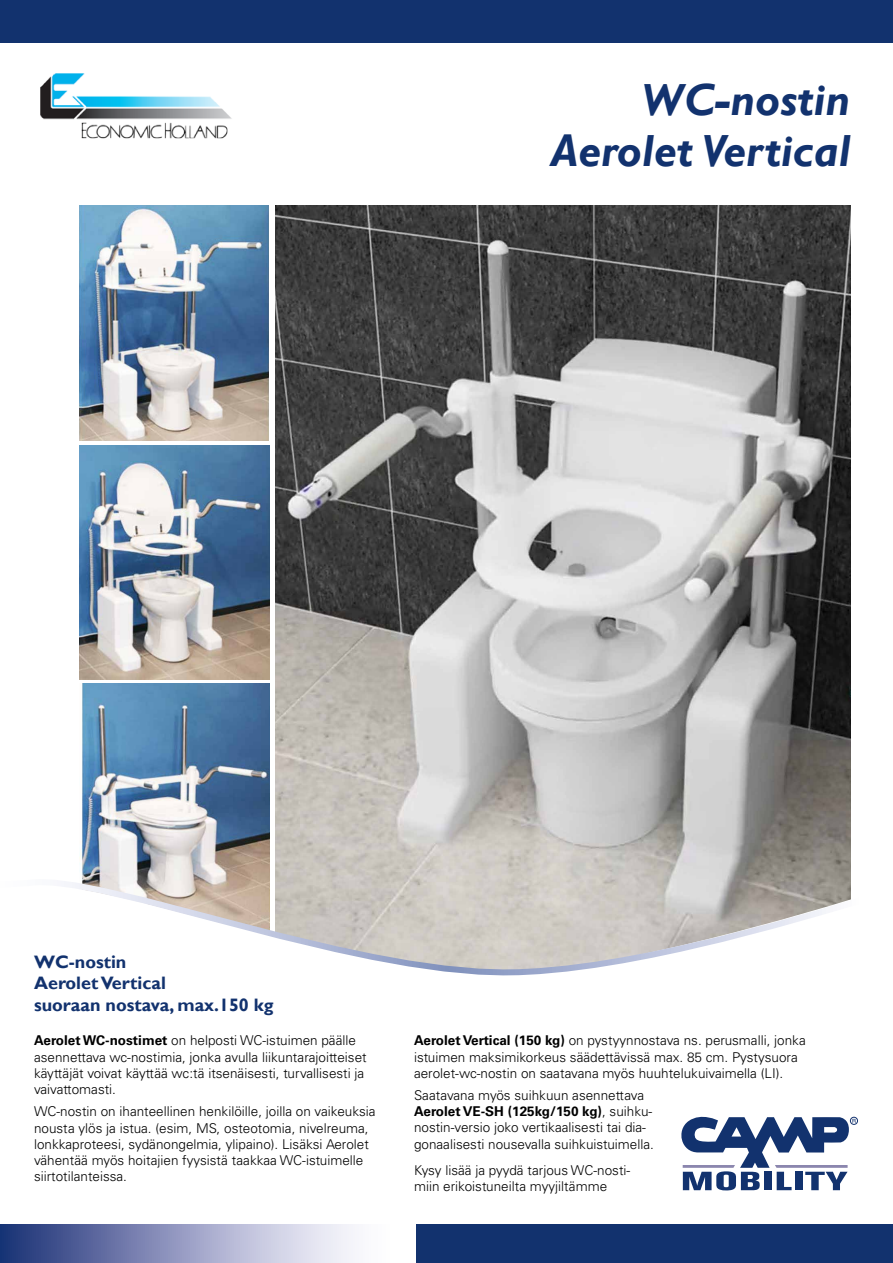
<style>
.page{position:relative;width:893px;height:1263px;background:#fff}
.page>*{position:absolute;margin:0;border:0;box-sizing:border-box;transform-origin:0 0}
.t1{font:italic 700 45px/51px "Gill Sans";color:#12326e;text-align:right}
.t2{font:700 18px/21.6px "Gill Sans";color:#12326e}
.t3{font:300 13.5px/16.2px "Univers LT Std";color:#000}
.s1{font-weight:700}
</style>
<div class="page">
<img style="left:276px;top:205px;width:574px;height:666px">
<img style="left:80px;top:446px;width:189px;height:234px">
<img style="left:80px;top:205px;width:189px;height:235px">
<img style="left:80px;top:684px;width:189px;height:187px">
<svg style="left:0;top:1225px;width:417px;height:38px"></svg>
<div style="left:850px;top:1117px;width:8px;height:8px;border:1px solid #12326e;border-radius:50%"></div>
<svg style="left:681px;top:1116px;width:175px;height:74px"></svg>
<div style="left:417px;top:1225px;width:476px;height:38px;background:#12326e"></div>
<div style="left:0;top:0;width:893px;height:43px;background:#12326e"></div>
<svg style="left:64px;top:871px;width:787px;height:105px"></svg>
<img style="left:40px;top:73px;width:192px;height:66px">
<h1 class="t1" style="left:550px;top:75px;width:302px">WC-nostin<br>Aerolet Vertical</h1>
<h2 class="t2" style="left:34px;top:951px;width:241px">WC-nostin<br>Aerolet Vertical<br>suoraan nostava, max.150 kg</h2>
<p class="t3" style="left:34px;top:1032px;width:334px"><span class="s1">Aerolet WC-nostimet</span> on helposti WC-istuimen päälle asennettava wc-nostimia, jonka avulla liikuntarajoitteiset käyttäjät voivat käyttää wc:tä itsenäisesti, turvallisesti ja vaivattomasti.</p>
<p class="t3" style="left:34px;top:1103px;width:343px">WC-nostin on ihanteellinen henkilöille, joilla on vaikeuksia nousta ylös ja istua. (esim, MS, osteotomia, nivelreuma, lonkkaproteesi, sydänongelmia, ylipaino). Lisäksi Aerolet vähentää myös hoitajien fyysistä taakkaa WC-istuimelle siirtotilanteissa.</p>
<p class="t3" style="left:414px;top:1032px;width:393px"><span class="s1">Aerolet Vertical (150 kg)</span> on pystyynnostava ns. perusmalli, jonka istuimen maksimikorkeus säädettävissä max. 85 cm. Pystysuora aerolet-wc-nostin on saatavana myös huuhtelukuivaimella (LI).</p>
<p class="t3" style="left:414px;top:1087px;width:241px">Saatavana myös suihkuun asennettava <span class="s1">Aerolet VE-SH (125kg/150 kg)</span>, suihku&shy;nostin-versio joko vertikaalisesti tai dia&shy;gonaalisesti nousevalla suihkuistuimella.</p>
<p class="t3" style="left:414px;top:1162px;width:218px">Kysy lisää ja pyydä tarjous WC-nosti&shy;miin erikoistuneilta myyjiltämme</p>
</div>
